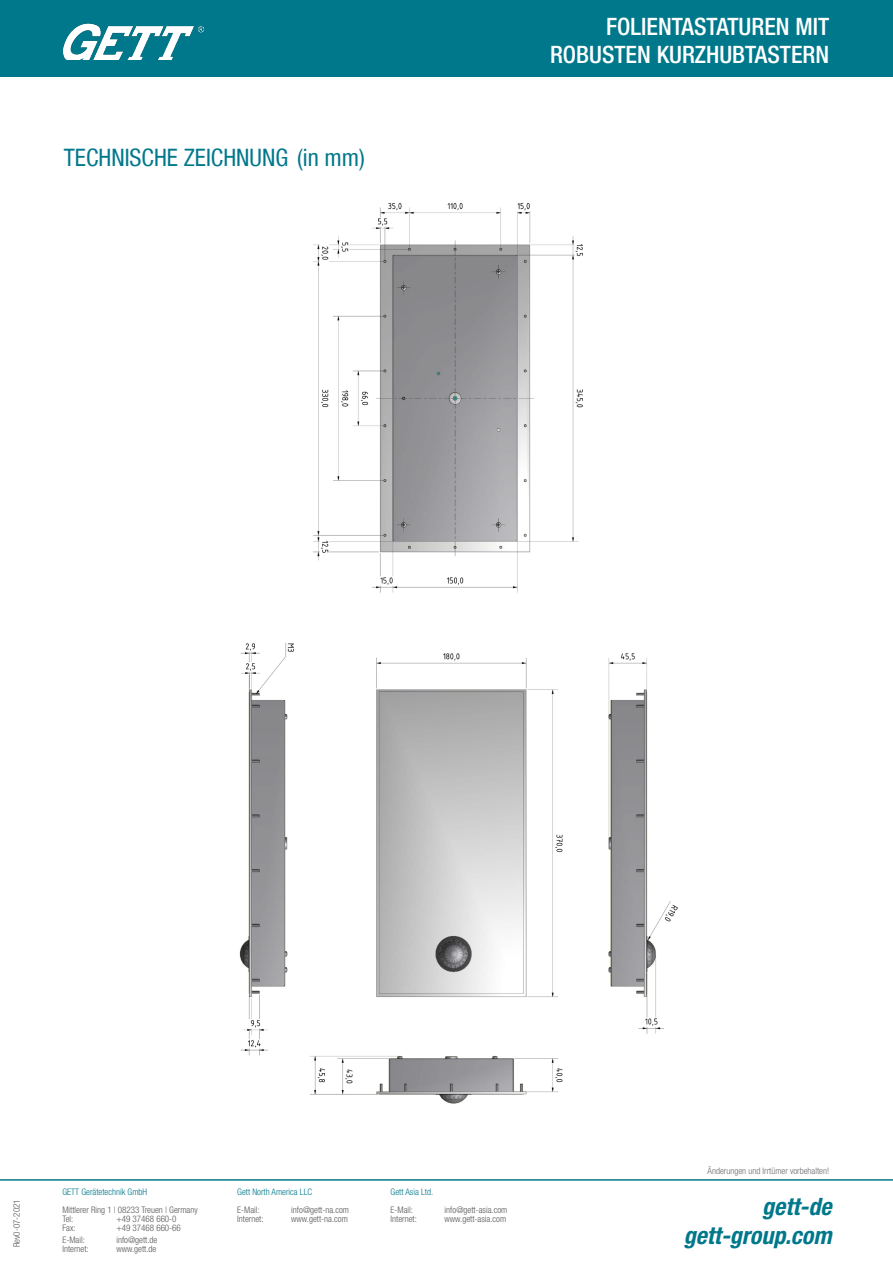
<style>
.page{position:relative;width:893px;height:1263px;background:#fff}
.page>*{position:absolute;margin:0;border:0;box-sizing:border-box;transform-origin:0 0}
.t1{font:500 condensed 24px "Helvetica Neue LT Com";color:#fff}
.t2{font:condensed 24px "Helvetica Neue LT Com";color:#00788b}
.t3{font:italic 700 condensed 24px "Helvetica Neue LT Pro";color:#00788b}
.t4{font:300 condensed 9px/9px "Helvetica Neue LT Com";color:#57585a}
.t5{font:300 condensed 9px "Helvetica Neue LT Com";color:#00788b}
.t6{font:300 condensed 9px "Helvetica Neue LT Com";color:#6c6d70}
</style>
<div class="page">
<hr style="left:0;top:1179px;width:893px;height:2px;background:#00788b">
<div style="left:0;top:0;width:893px;height:77px;background:#00788b"></div>
<img style="left:64px;top:23px;width:140px;height:37px">
<img style="left:239px;top:203px;width:439px;height:901px">
<p class="t2" style="left:64px;top:143px;width:303px">TECHNISCHE ZEICHNUNG (in mm)</p>
<p class="t1" style="left:606px;top:12px;width:225px">FOLIENTASTATUREN MIT</p>
<p class="t1" style="left:550px;top:41px;width:281px">ROBUSTEN KURZHUBTASTERN</p>
<p class="t4" style="left:12px;top:1247px;width:49px;rotate:-90deg">Rev0-07-2021</p>
<p class="t5" style="left:62px;top:1186px;width:86px">GETT Gerätetechnik GmbH</p>
<p class="t4" style="left:62px;top:1205px;width:137px">Mittlerer Ring 1 | 08233 Treuen | Germany<br>Tel:</p>
<p class="t4" style="left:116px;top:1214px;width:62px">+49 37468 660-0</p>
<p class="t4" style="left:62px;top:1223px;width:15px">Fax:</p>
<p class="t4" style="left:116px;top:1223px;width:66px">+49 37468 660-66</p>
<p class="t4" style="left:62px;top:1235px;width:24px">E-Mail:</p>
<p class="t4" style="left:116px;top:1235px;width:43px">info@gett.de</p>
<p class="t4" style="left:62px;top:1244px;width:28px">Internet:</p>
<p class="t4" style="left:116px;top:1244px;width:41px">www.gett.de</p>
<p class="t5" style="left:237px;top:1186px;width:76px">Gett North America LLC</p>
<p class="t4" style="left:237px;top:1205px;width:24px">E-Mail:</p>
<p class="t4" style="left:291px;top:1205px;width:59px">info@gett-na.com</p>
<p class="t4" style="left:237px;top:1214px;width:28px">Internet:</p>
<p class="t4" style="left:291px;top:1214px;width:58px">www.gett-na.com</p>
<p class="t5" style="left:391px;top:1186px;width:44px">Gett Asia Ltd.</p>
<p class="t4" style="left:391px;top:1205px;width:24px">E-Mail:</p>
<p class="t4" style="left:445px;top:1205px;width:64px">info@gett-asia.com</p>
<p class="t4" style="left:391px;top:1214px;width:28px">Internet:</p>
<p class="t4" style="left:445px;top:1214px;width:63px">www.gett-asia.com</p>
<p class="t6" style="left:708px;top:1165px;width:123px">Änderungen und Irrtümer vorbehalten!</p>
<h1 class="t3" style="left:762px;top:1193px;width:71px">gett-de</h1>
<h1 class="t3" style="left:684px;top:1221px;width:149px">gett-group.com</h1>
</div>
